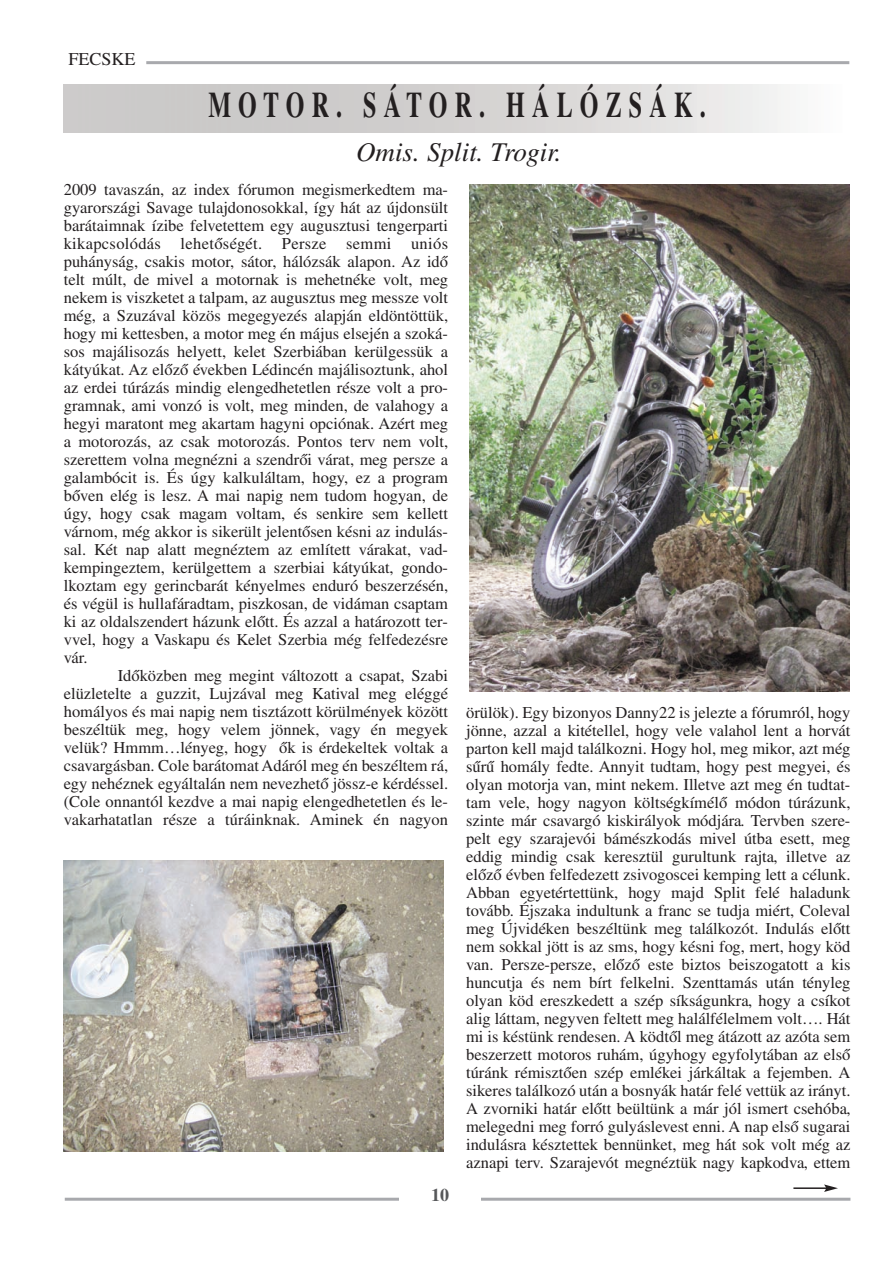
<style>
.page{position:relative;width:893px;height:1263px;background:#fff}
.page>*{position:absolute;margin:0;border:0;box-sizing:border-box;transform-origin:0 0}
.t1{font:700 36px "Times CE";letter-spacing:.3em;color:#231f20;scale:.67 1}
.t2{font:italic 27px "Times CE";color:#231f20}
.t3{font:18px "Times CE";color:#231f20}
.t4{font:700 18px "Times CE";color:#57585a}
.t5{font:16.5px/18px "Times CE";color:#231f20;text-align:justify}
</style>
<div class="page">
<hr style="left:146px;top:61px;width:703px;height:3px;background:#a8a9ad">
<hr style="left:65px;top:1198px;width:785px;height:3px;background:#a8a9ad">
<div style="left:400px;top:1184px;width:81px;height:25px;background:#fff"></div>
<hr style="left:793px;top:1187px;width:34px;height:2px;background:#231f20">
<svg style="left:824px;top:1184px;width:14px;height:8px"></svg>
<img style="left:470px;top:185px;width:379px;height:506px">
<img style="left:64px;top:860px;width:380px;height:292px">
<p class="t3" style="left:68px;top:52px;width:69px">FECSKE</p>
<h1 class="t1" style="left:208px;top:92px;width:744px">MOTOR. SÁTOR. HÁLÓZSÁK.</h1>
<h2 class="t2" style="left:356px;top:143px;width:207px">Omis. Split. Trogir.</h2>
<p class="t5" style="left:64px;top:182px;width:386px">2009 tavaszán, az index fórumon megismerkedtem ma&shy;gyarországi Savage tulajdonosokkal, így hát az újdonsült barátaimnak ízibe felvetettem egy augusztusi tengerparti kikapcsolódás lehetőségét. Persze semmi uniós puhányság, csakis motor, sátor, hálózsák alapon. Az idő telt múlt, de mivel a motornak is mehetnéke volt, meg nekem is viszketet a talpam, az augusztus meg messze volt még, a Szuzával közös megegyezés alapján eldöntöttük, hogy mi kettesben, a motor meg én május elsején a szoká&shy;sos majálisozás helyett, kelet Szerbiában kerülgessük a kátyúkat. Az előző években Lédincén majálisoztunk, ahol az erdei túrázás mindig elengedhetetlen része volt a pro&shy;gramnak, ami vonzó is volt, meg minden, de valahogy a hegyi maratont meg akartam hagyni opciónak. Azért meg a motorozás, az csak motorozás. Pontos terv nem volt, szerettem volna megnézni a szendrői várat, meg persze a galambócit is. És úgy kalkuláltam, hogy, ez a program bőven elég is lesz. A mai napig nem tudom hogyan, de úgy, hogy csak magam voltam, és senkire sem kellett várnom, még akkor is sikerült jelentősen késni az indulás&shy;sal. Két nap alatt megnéztem az említett várakat, vad&shy;kempingeztem, kerülgettem a szerbiai kátyúkat, gondo&shy;lkoztam egy gerincbarát kényelmes enduró beszerzésén, és végül is hullafáradtam, piszkosan, de vidáman csaptam ki az oldalszendert házunk előtt. És azzal a határozott ter&shy;vvel, hogy a Vaskapu és Kelet Szerbia még felfedezésre vár.</p>
<p class="t5" style="left:64px;top:668px;width:386px;text-indent:54px">Időközben meg megint változott a csapat, Szabi elüzletelte a guzzit, Lujzával meg Katival meg eléggé homályos és mai napig nem tisztázott körülmények között beszéltük meg, hogy velem jönnek, vagy én megyek velük? Hmmm…lényeg, hogy ők is érdekeltek voltak a csavargásban. Cole barátomat Adáról meg én beszéltem rá, egy nehéznek egyáltalán nem nevezhető jössz-e kérdéssel. (Cole onnantól kezdve a mai napig elengedhetetlen és le&shy;vakarhatatlan része a túráinknak. Aminek én nagyon</p>
<p class="t5" style="left:466px;top:705px;width:386px">örülök). Egy bizonyos Danny22 is jelezte a fórumról, hogy jönne, azzal a kitétellel, hogy vele valahol lent a horvát parton kell majd találkozni. Hogy hol, meg mikor, azt még sűrű homály fedte. Annyit tudtam, hogy pest megyei, és olyan motorja van, mint nekem. Illetve azt meg én tudtat&shy;tam vele, hogy nagyon költségkímélő módon túrázunk, szinte már csavargó kiskirályok módjára. Tervben szere&shy;pelt egy szarajevói bámészkodás mivel útba esett, meg eddig mindig csak keresztül gurultunk rajta, illetve az előző évben felfedezett zsivogoscei kemping lett a célunk.<br>Abban egyetértettünk, hogy majd Split felé haladunk tovább. Éjszaka indultunk a franc se tudja miért, Coleval meg Újvidéken beszéltünk meg találkozót. Indulás előtt nem sokkal jött is az sms, hogy késni fog, mert, hogy köd van. Persze-persze, előző este biztos beiszogatott a kis huncutja és nem bírt felkelni. Szenttamás után tényleg olyan köd ereszkedett a szép síkságunkra, hogy a csíkot alig láttam, negyven feltett meg halálfélelmem volt…. Hát mi is késtünk rendesen. A ködtől meg átázott az azóta sem beszerzett motoros ruhám, úgyhogy egyfolytában az első túránk rémisztően szép emlékei járkáltak a fejemben. A sikeres találkozó után a bosnyák határ felé vettük az irányt.<br>A zvorniki határ előtt beültünk a már jól ismert csehóba, melegedni meg forró gulyáslevest enni. A nap első sugarai indulásra késztettek bennünket, meg hát sok volt még az aznapi terv. Szarajevót megnéztük nagy kapkodva, ettem</p>
<p class="t4" style="left:431px;top:1189px;width:19px">10</p>
</div>
